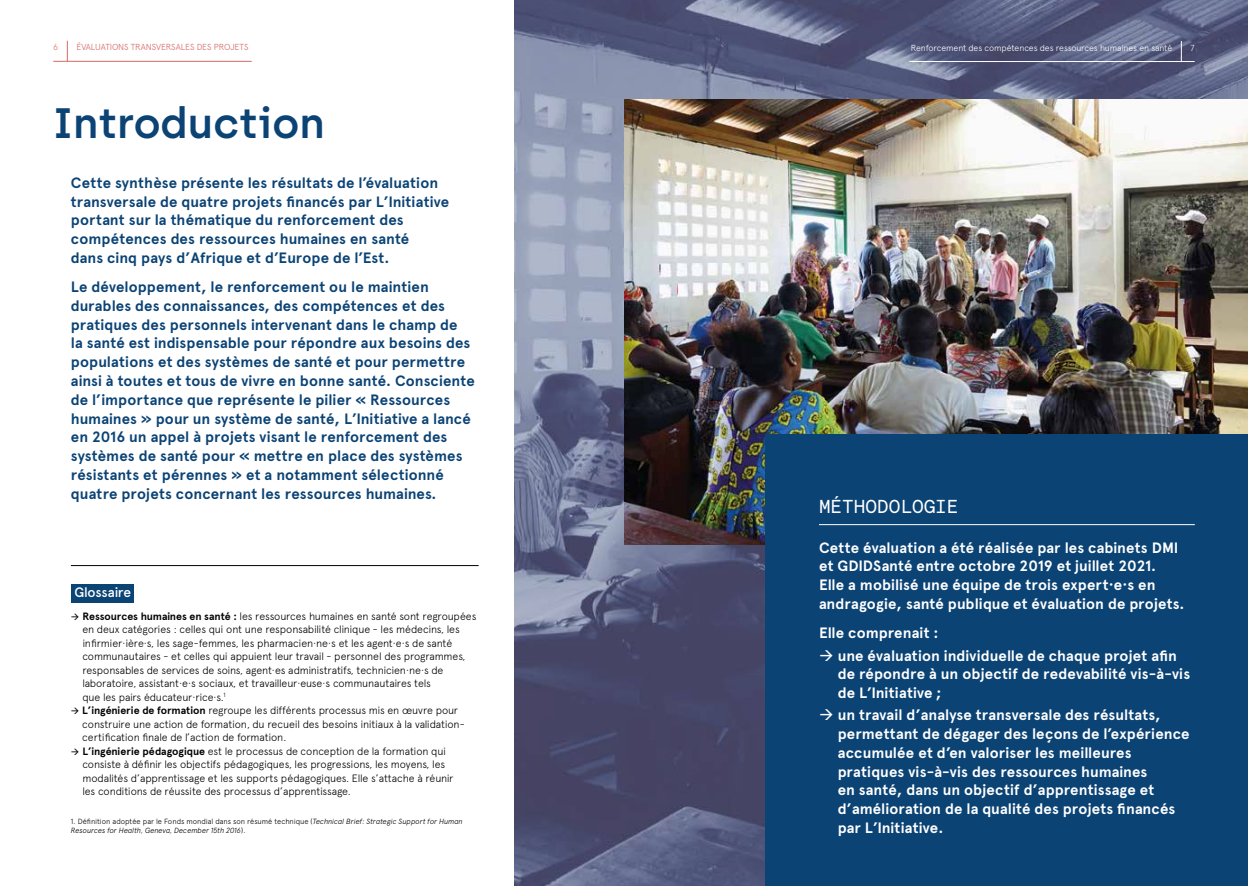
<style>
.page{position:relative;width:1248px;height:886px;background:#fff}
.page>*{position:absolute;margin:0;border:0;box-sizing:border-box;transform-origin:0 0}
.t1{font:600 42.5px "Archia";color:#0b4375}
.t2{font:18.75px "Apercu Mono";color:#fff}
.t3{font:700 15px/18.8px "Apercu";letter-spacing:.005em;color:#0b4375}
.t4{font:700 15px/18.8px "Apercu";letter-spacing:.005em;color:#fff}
.t5{font:500 13.75px "Apercu";letter-spacing:-.015em;color:#fff}
.t6{font:300 10.62px/13.5px "Apercu";letter-spacing:-.015em;color:#000}
.t7{font:300 8.75px "Apercu";letter-spacing:-.01em;color:#fff}
.t8{font:300 8.75px "Apercu";letter-spacing:-.01em;color:#d56a65}
.t9{font:italic 300 7.5px/9px "Apercu";letter-spacing:-.005em;color:#000}
.s1{font-weight:700}
.s2{font-style:normal}
</style>
<div class="page">
<img style="left:514px;top:0;width:733px;height:886px">
<img style="left:624px;top:99px;width:623px;height:446px">
<div style="left:765px;top:434px;width:482px;height:452px;background:#0b4375"></div>
<hr style="left:819px;top:524px;width:375px;height:1px;background:#fff">
<div style="left:71px;top:584px;width:63px;height:19px;background:#0b4375"></div>
<hr style="left:71px;top:565px;width:407px;height:1px;background:#000">
<svg style="left:67px;top:41px;width:1px;height:20px"></svg>
<hr style="left:53px;top:61px;width:199px;height:1px;background:#d56a65">
<svg style="left:1180px;top:41px;width:1px;height:20px"></svg>
<hr style="left:909px;top:61px;width:285px;height:1px;background:#fff">
<p class="t8" style="left:53px;top:42px;width:7px">6</p>
<p class="t8" style="left:76px;top:42px;width:173px">ÉVALUATIONS TRANSVERSALES DES PROJETS</p>
<p class="t7" style="left:910px;top:42px;width:263px">Renforcement des compétences des ressources humaines en santé</p>
<p class="t7" style="left:1190px;top:42px;width:6px">7</p>
<h1 class="t1" style="left:53px;top:98px;width:273px">Introduction</h1>
<p class="t3" style="left:71px;top:173px;width:380px">Cette synthèse présente les résultats de l’évaluation transversale de quatre projets financés par L’Initiative portant sur la thématique du renforcement des compétences des ressources humaines en santé<br>dans cinq pays d’Afrique et d’Europe de l’Est.</p>
<p class="t3" style="left:71px;top:278px;width:405px">Le développement, le renforcement ou le maintien durables des connaissances, des compétences et des pratiques des personnels intervenant dans le champ de<br>la santé est indispensable pour répondre aux besoins des populations et des systèmes de santé et pour permettre ainsi à toutes et tous de vivre en bonne santé. Consciente de l’importance que représente le pilier « Ressources humaines » pour un système de santé, L’Initiative a lancé en 2016 un appel à projets visant le renforcement des systèmes de santé pour « mettre en place des systèmes résistants et pérennes » et a notamment sélectionné quatre projets concernant les ressources humaines.</p>
<p class="t5" style="left:74px;top:584px;width:58px">Glossaire</p>
<p class="t6" style="left:82px;top:609px;width:395px;text-indent:-11px">→ <span class="s1">Ressources humaines en santé :</span> les ressources humaines en santé sont regroupées en deux catégories : celles qui ont une responsabilité clinique - les médecins, les infirmier·ière·s, les sage-femmes, les pharmacien·ne·s et les agent·e·s de santé communautaires - et celles qui appuient leur travail - personnel des programmes, responsables de services de soins, agent·es administratifs, technicien·ne·s de laboratoire, assistant·e·s sociaux, et travailleur·euse·s communautaires tels<br>que les pairs éducateur·rice·s.<sup>1</sup></p>
<p class="t6" style="left:82px;top:703px;width:384px;text-indent:-11px">→ <span class="s1">L’ingénierie de formation</span> regroupe les différents processus mis en œuvre pour construire une action de formation, du recueil des besoins initiaux à la validation&shy;certification finale de l’action de formation.</p>
<p class="t6" style="left:82px;top:744px;width:372px;text-indent:-11px">→ <span class="s1">L’ingénierie pédagogique</span> est le processus de conception de la formation qui consiste à définir les objectifs pédagogiques, les progressions, les moyens, les modalités d’apprentissage et les supports pédagogiques. Elle s’attache à réunir les conditions de réussite des processus d’apprentissage.</p>
<p class="t9" style="left:71px;top:816px;width:393px"><span class="s2">1. Définition adoptée par le Fonds mondial dans son résumé technique (</span>Technical Brief: Strategic Support for Human<br>Resources for Health, Geneva, December 15th 2016<span class="s2">).</span></p>
<h2 class="t2" style="left:819px;top:495px;width:141px">MÉTHODOLOGIE</h2>
<h3 class="t4" style="left:819px;top:538px;width:367px">Cette évaluation a été réalisée par les cabinets DMI et GDIDSanté entre octobre 2019 et juillet 2021.<br>Elle a mobilisé une équipe de trois expert·e·s en andragogie, santé publique et évaluation de projets.</h3>
<h3 class="t4" style="left:819px;top:624px;width:121px">Elle comprenait :</h3>
<h3 class="t4" style="left:837px;top:646px;width:354px;text-indent:-19px">→ une évaluation individuelle de chaque projet afin de répondre à un objectif de redevabilité vis-à-vis de L’Initiative ;</h3>
<p class="t4" style="left:837px;top:706px;width:353px;text-indent:-19px">→ un travail d’analyse transversale des résultats, permettant de dégager des leçons de l’expérience accumulée et d’en valoriser les meilleures pratiques vis-à-vis des ressources humaines<br>en santé, dans un objectif d’apprentissage et d’amélioration de la qualité des projets financés par L’Initiative.</p>
</div>
